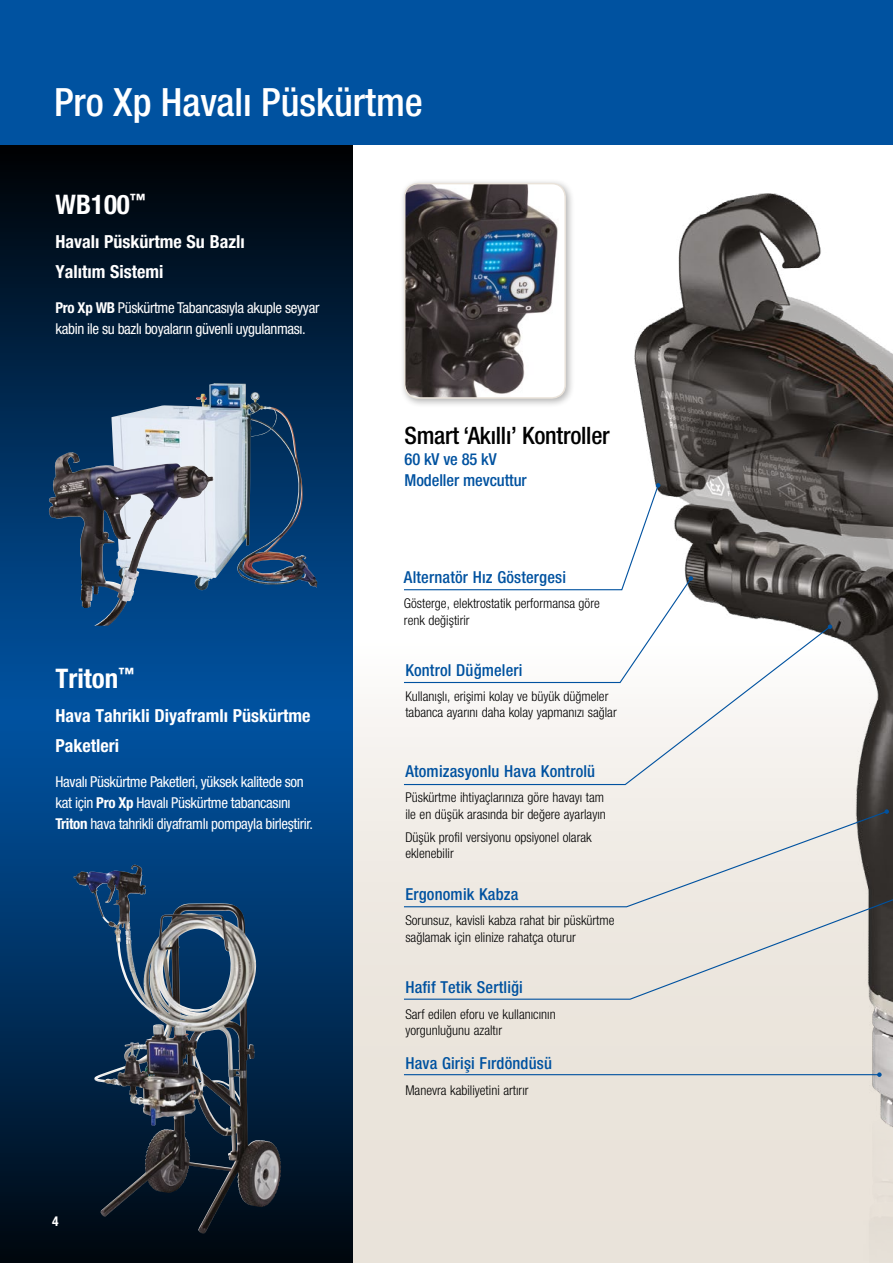
<style>
.page{position:relative;width:893px;height:1263px;background:#fff}
.page>*{position:absolute;margin:0;border:0;box-sizing:border-box;transform-origin:0 0}
.t1{font:500 condensed 39px "Helvetica Neue LTCE";color:#fff}
.t2{font:700 condensed 27px "Helvetica Neue LTCE";color:#fff}
.t3{font:500 condensed 24px "Helvetica Neue LTCE";letter-spacing:-.01em;color:#000}
.t4{font:700 condensed 18px/30px "Helvetica Neue LTCE";color:#fff}
.t5{font:500 condensed 16.5px/21px "Helvetica Neue LTCE";letter-spacing:.01em;color:#0052a0}
.t6{font:condensed 15px/21px "Helvetica Neue LTCE";letter-spacing:-.025em;color:#fff}
.t7{font:300 condensed 13.5px/16.5px "Helvetica Neue LTCE";color:#000}
.t8{font:700 condensed 13.5px "Helvetica Neue LT Std";color:#fff}
.s1{font-weight:700}
</style>
<div class="page">
<div style="left:0;top:638px;width:893px;height:625px;background:linear-gradient(to bottom,#f9f7f4,#e5ded3)"></div>
<svg style="left:0;top:714px;width:353px;height:549px;background:#0c355d"></svg>
<div style="left:0;top:145px;width:353px;height:569px;background:linear-gradient(to bottom,#000205,#0055a7)"></div>
<div style="left:0;top:0;width:893px;height:145px;background:#0052a0"></div>
<img style="left:74px;top:866px;width:93px;height:174px">
<img style="left:111px;top:384px;width:207px;height:208px">
<img style="left:49px;top:452px;width:158px;height:174px">
<img style="left:635px;top:194px;width:258px;height:1069px">
<div style="left:399px;top:178px;width:176px;height:230px;background:#000;opacity:.3"></div>
<img style="left:405px;top:184px;width:160px;height:214px">
<div style="left:404px;top:183px;width:162px;height:216px;border:2px solid #eae3da;border-radius:14px"></div>
<svg style="left:404px;top:483px;width:289px;height:142px"></svg>
<svg style="left:403px;top:625px;width:428px;height:161px"></svg>
<svg style="left:828px;top:624px;width:4px;height:5px"></svg>
<div style="left:403px;top:810px;width:485px;height:9px;background:#f2eee8"></div>
<svg style="left:884px;top:809px;width:5px;height:5px"></svg>
<svg style="left:403px;top:819px;width:490px;height:181px;background:#e0dcd7"></svg>
<hr style="left:404px;top:1074px;width:475px;height:1px;background:#0052a0">
<svg style="left:877px;top:1072px;width:5px;height:5px"></svg>
<h1 class="t1" style="left:54px;top:79px;width:370px">Pro Xp Havalı Püskürtme</h1>
<h2 class="t2" style="left:56px;top:188px;width:91px">WB100<sup>™</sup></h2>
<h3 class="t4" style="left:56px;top:227px;width:191px">Havalı Püskürtme Su Bazlı<br>Yalıtım Sistemi</h3>
<p class="t6" style="left:56px;top:297px;width:265px"><span class="s1">Pro Xp WB</span> Püskürtme Tabancasıyla akuple seyyar kabin ile su bazlı boyaların güvenli uygulanması.</p>
<h2 class="t2" style="left:56px;top:662px;width:80px">Triton<sup>™</sup></h2>
<h3 class="t4" style="left:56px;top:701px;width:257px">Hava Tahrikli Diyaframlı Püskürtme<br>Paketleri</h3>
<p class="t6" style="left:56px;top:771px;width:259px">Havalı Püskürtme Paketleri, yüksek kalitede son kat için <span class="s1">Pro Xp</span> Havalı Püskürtme tabancasını<br><span class="s1">Triton</span> hava tahrikli diyaframlı pompayla birleştirir.</p>
<p class="t8" style="left:52px;top:1213px;width:8px">4</p>
<h3 class="t3" style="left:405px;top:421px;width:207px">Smart ‘Akıllı’ Kontroller</h3>
<p class="t5" style="left:405px;top:449px;width:124px">60 kV ve 85 kV<br>Modeller mevcuttur</p>
<p class="t5" style="left:404px;top:566px;width:164px">Alternatör Hız Göstergesi</p>
<p class="t7" style="left:404px;top:595px;width:197px">Gösterge, elektrostatik performansa göre renk değiştirir</p>
<p class="t5" style="left:405px;top:659px;width:119px">Kontrol Düğmeleri</p>
<p class="t7" style="left:405px;top:688px;width:213px">Kullanışlı, erişimi kolay ve büyük düğmeler tabanca ayarını daha kolay yapmanızı sağlar</p>
<p class="t5" style="left:405px;top:760px;width:191px">Atomizasyonlu Hava Kontrolü</p>
<p class="t7" style="left:405px;top:789px;width:202px">Püskürtme ihtiyaçlarınıza göre havayı tam ile en düşük arasında bir değere ayarlayın</p>
<p class="t7" style="left:405px;top:829px;width:188px">Düşük profil versiyonu opsiyonel olarak eklenebilir</p>
<p class="t5" style="left:405px;top:883px;width:114px">Ergonomik Kabza</p>
<p class="t7" style="left:405px;top:912px;width:211px">Sorunsuz, kavisli kabza rahat bir püskürtme sağlamak için elinize rahatça oturur</p>
<p class="t5" style="left:405px;top:977px;width:119px">Hafif Tetik Sertliği</p>
<p class="t7" style="left:405px;top:1005px;width:152px">Sarf edilen eforu ve kullanıcının yorgunluğunu azaltır</p>
<p class="t5" style="left:405px;top:1053px;width:148px">Hava Girişi Fırdöndüsü</p>
<p class="t7" style="left:405px;top:1081px;width:125px">Manevra kabiliyetini artırır</p>
</div>
